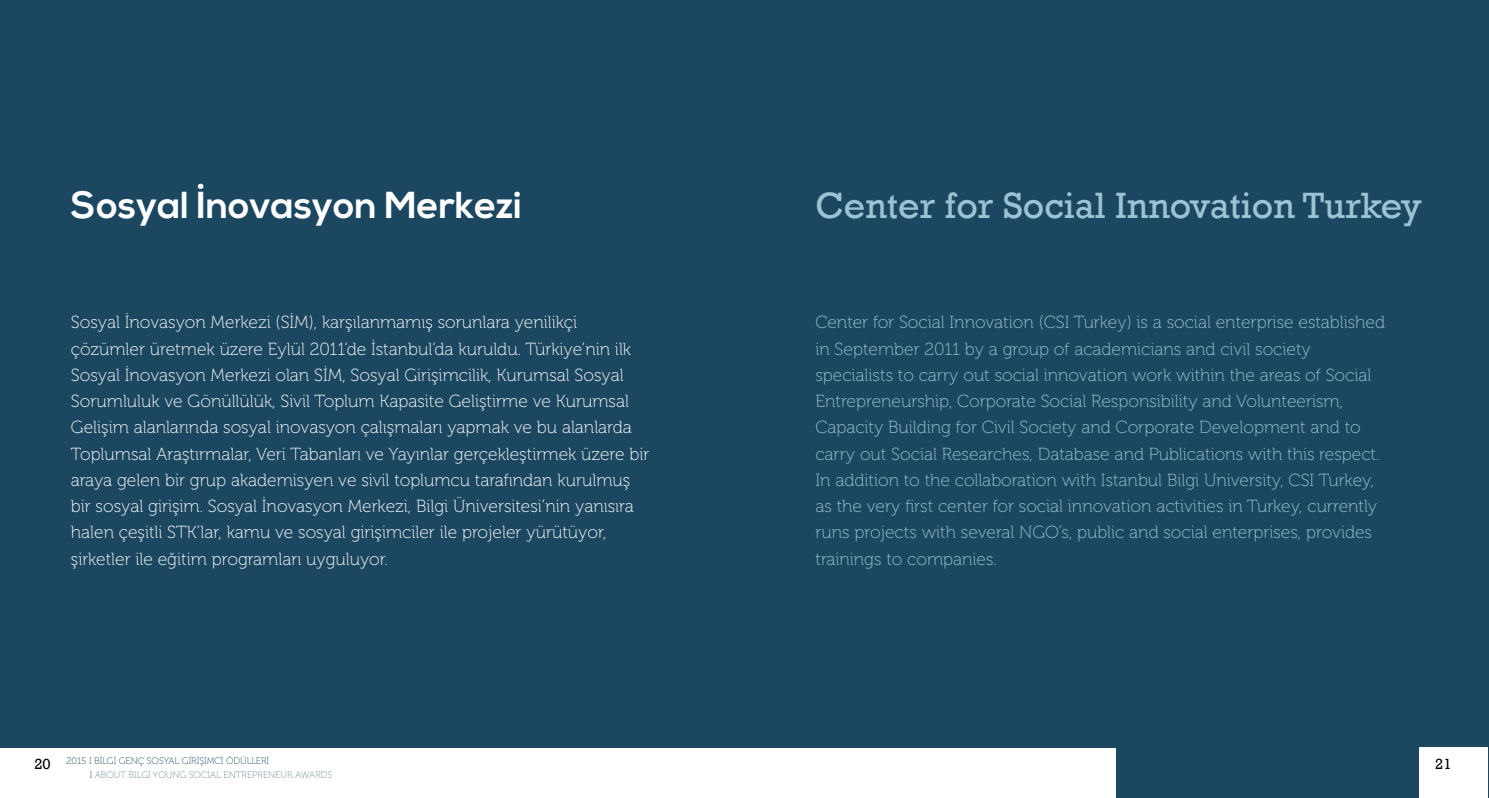
<style>
.page{position:relative;width:1489px;height:798px;background:#fff}
.page>*{position:absolute;margin:0;border:0;box-sizing:border-box;transform-origin:0 0}
.t1{font:37.5px "Rockwell";color:#9ac3d3}
.t2{font:700 37.5px "Nexa";color:#fff}
.t3{font:17.5px/26.2px "Museo 100";color:#fff}
.t4{font:17.5px/26.2px "Museo 100";color:#9ac3d3}
.t5{font:15px "Rockwell";color:#000}
.t6{font:9.38px/14px "Museo 100";color:#698c97}
.s1{color:#1b4760}
</style>
<div class="page">
<div style="left:0;top:0;width:1488px;height:797px;background:#1b4760"></div>
<div style="left:1419px;top:747px;width:69px;height:50px;background:#fff"></div>
<div style="left:0;top:748px;width:1115px;height:49px;background:#fff"></div>
<h1 class="t2" style="left:71px;top:184px;width:453px">Sosyal İnovasyon Merkezi</h1>
<h1 class="t1" style="left:815px;top:184px;width:608px">Center for Social Innovation Turkey</h1>
<p class="t3" style="left:71px;top:309px;width:580px">Sosyal İnovasyon Merkezi (SİM), karşılanmamış sorunlara yenilikçi çözümler üretmek üzere Eylül 2011’de İstanbul’da kuruldu. Türkiye’nin ilk Sosyal İnovasyon Merkezi olan SİM, Sosyal Girişimcilik, Kurumsal Sosyal Sorumluluk ve Gönüllülük, Sivil Toplum Kapasite Geliştirme ve Kurumsal Gelişim alanlarında sosyal inovasyon çalışmaları yapmak ve bu alanlarda Toplumsal Araştırmalar, Veri Tabanları ve Yayınlar gerçekleştirmek üzere bir araya gelen bir grup akademisyen ve sivil toplumcu tarafından kurulmuş bir sosyal girişim. Sosyal İnovasyon Merkezi, Bilgi Üniversitesi’nin yanısıra halen çeşitli STK’lar, kamu ve sosyal girişimciler ile projeler yürütüyor, şirketler ile eğitim programları uyguluyor.</p>
<p class="t4" style="left:815px;top:309px;width:571px">Center for Social Innovation (CSI Turkey) is a social enterprise established in September 2011 by a group of academicians and civil society specialists to carry out social innovation work within the areas of Social Entrepreneurship, Corporate Social Responsibility and Volunteerism, Capacity Building for Civil Society and Corporate Development and to carry out Social Researches, Database and Publications with this respect.<br>In addition to the collaboration with Istanbul Bilgi University, CSI Turkey, as the very first center for social innovation activities in Turkey, currently runs projects with several NGO’s, public and social enterprises, provides trainings to companies.</p>
<p class="t6" style="left:90px;top:753px;width:244px;text-indent:-23px"><span class="s1">2015 I BİLGİ GENÇ SOSYAL GİRİŞİMCİ ÖDÜLLERİ<br>I</span> ABOUT BILGI YOUNG SOCIAL ENTREPRENEUR AWARDS</p>
<p class="t5" style="left:34px;top:755px;width:18px">20</p>
<p class="t5" style="left:1435px;top:755px;width:18px">21</p>
</div>
